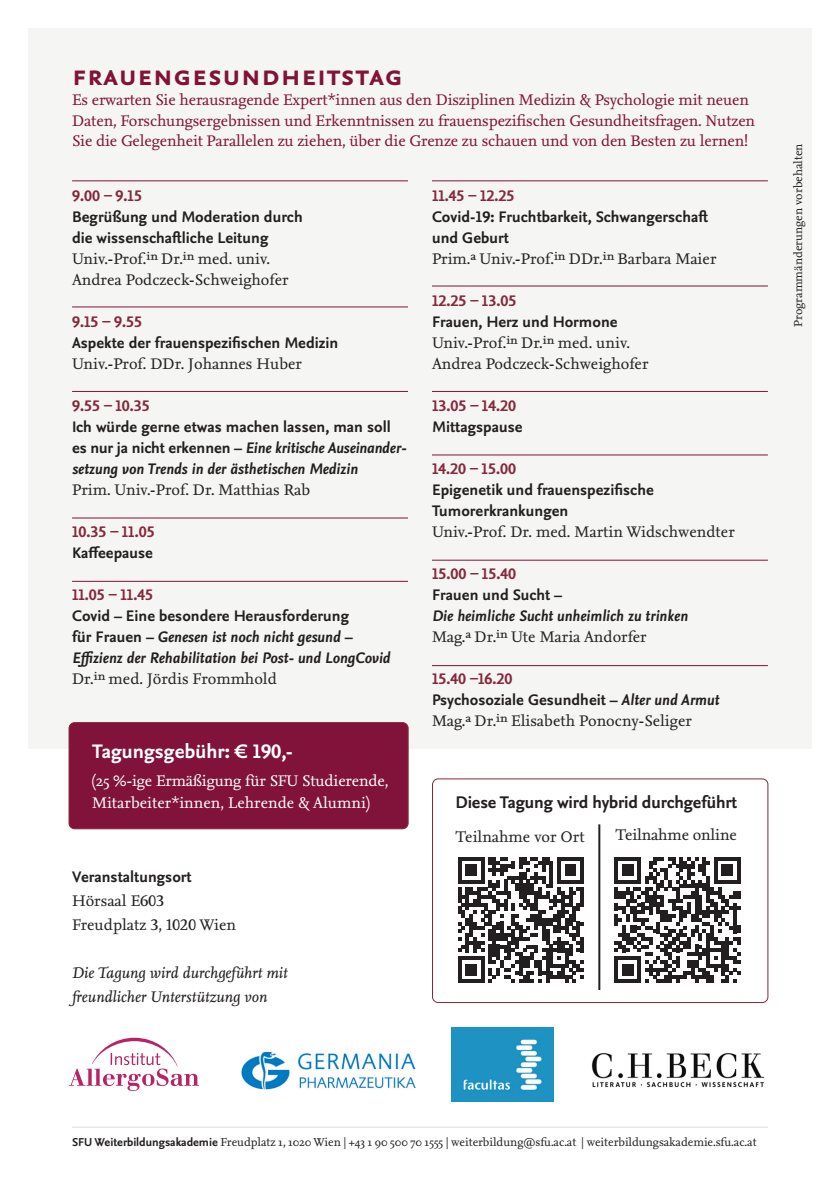
<style>
.page{position:relative;width:840px;height:1191px;background:#fff}
.page>*{position:absolute;margin:0;border:0;box-sizing:border-box;transform-origin:0 0}
.t1{font:700 30px "Nexus Sans Pro";letter-spacing:.02em;color:#81123a}
.t2{font:700 20.4px "Nexus Sans Pro";color:#fff}
.t3{font:700 17.6px "Nexus Sans Pro";letter-spacing:-.01em;color:#231f20}
.t4{font:16px "Nexus Serif Pro";color:#231f20}
.t5{font:700 16px "Nexus Sans Pro";color:#231f20}
.t6{font:16px/20px "Nexus Serif Pro";letter-spacing:-.01em;color:#81123a}
.t7{font:italic 700 16px/21px "Nexus Sans Pro";color:#231f20}
.t8{font:700 16px "Nexus Sans Pro";color:#87283d}
.t9{font:16px/22px "Nexus Serif Pro";color:#fff}
.t10{font:italic 16px "Nexus Serif Pro";color:#231f20}
.t11{font:12px "Nexus Serif Pro";letter-spacing:-.005em;color:#231f20}
.s1{font-style:normal}
.s2{font-style:italic}
.s3{font-family:"Nexus Sans Pro";font-weight:700}
</style>
<div class="page">
<div style="left:28px;top:28px;width:783px;height:721px;background:#f5f6f3"></div>
<hr style="left:72px;top:180px;width:336px;height:1px;background:#81123a">
<hr style="left:432px;top:180px;width:335px;height:1px;background:#81123a">
<hr style="left:432px;top:286px;width:335px;height:1px;background:#81123a">
<hr style="left:432px;top:391px;width:335px;height:1px;background:#81123a">
<hr style="left:432px;top:454px;width:335px;height:1px;background:#81123a">
<hr style="left:432px;top:560px;width:335px;height:1px;background:#81123a">
<hr style="left:432px;top:665px;width:335px;height:1px;background:#81123a">
<hr style="left:72px;top:307px;width:336px;height:1px;background:#81123a">
<hr style="left:72px;top:391px;width:336px;height:1px;background:#81123a">
<hr style="left:72px;top:517px;width:336px;height:1px;background:#81123a">
<hr style="left:72px;top:581px;width:336px;height:1px;background:#81123a">
<hr style="left:72px;top:1126px;width:695px;height:1px;background:#dde0d6">
<div style="left:432px;top:778px;width:336px;height:225px;border:1px solid #87283d;border-radius:6px"></div>
<div style="left:69px;top:722px;width:339px;height:107px;background:#81123a;border-radius:6px"></div>
<div style="left:68px;top:722px;width:340px;height:107px;border:1px solid #87283d;border-radius:6px"></div>
<hr style="left:598px;top:824px;width:2px;height:166px;background:#231f20">
<svg style="left:458px;top:857px;width:125px;height:126px"></svg>
<svg style="left:614px;top:857px;width:126px;height:126px"></svg>
<img style="left:451px;top:1027px;width:102px;height:74px">
<img style="left:242px;top:1051px;width:173px;height:38px">
<svg style="left:69px;top:1037px;width:130px;height:54px"></svg>
<img style="left:591px;top:1053px;width:173px;height:35px">
<p class="t1" style="left:72px;top:53px;width:332px">Frauengesundheitstag</p>
<p class="t6" style="left:72px;top:89px;width:684px">Es erwarten Sie herausragende Expert*innen aus den Disziplinen Medizin &amp; Psychologie mit neuen<br>Daten, Forschungsergebnissen und Erkenntnissen zu frauenspezifischen Gesundheitsfragen. Nutzen<br>Sie die Gelegenheit Parallelen zu ziehen, über die Grenze zu schauen und von den Besten zu lernen!</p>
<p class="t8" style="left:72px;top:183px;width:71px">9.00 – 9.15</p>
<p class="t5" style="left:72px;top:204px;width:232px">Begrüßung und Moderation durch</p>
<p class="t5" style="left:72px;top:225px;width:198px">die wissenschaftliche Leitung</p>
<p class="t4" style="left:72px;top:246px;width:199px">Univ.-Prof.in Dr.in med. univ.</p>
<p class="t4" style="left:72px;top:267px;width:218px">Andrea Podczeck-Schweighofer</p>
<p class="t8" style="left:72px;top:309px;width:71px">9.15 – 9.55</p>
<p class="t5" style="left:72px;top:330px;width:268px">Aspekte der frauenspezifischen Medizin</p>
<p class="t4" style="left:72px;top:351px;width:231px">Univ.-Prof. DDr. Johannes Huber</p>
<p class="t8" style="left:72px;top:393px;width:79px">9.55 – 10.35</p>
<p class="t7" style="left:72px;top:415px;width:336px"><span class="s1">Ich würde gerne etwas machen lassen, man soll es nur ja nicht erkennen –</span> Eine kritische Auseinander&shy;setzung von Trends in der ästhetischen Medizin</p>
<p class="t4" style="left:72px;top:477px;width:239px">Prim. Univ.-Prof. Dr. Matthias Rab</p>
<p class="t8" style="left:72px;top:519px;width:84px">10.35 – 11.05</p>
<p class="t5" style="left:72px;top:540px;width:82px">Kaffeepause</p>
<p class="t8" style="left:72px;top:582px;width:82px">11.05 – 11.45</p>
<p class="t5" style="left:72px;top:603px;width:278px">Covid – Eine besondere Herausforderung</p>
<p class="t7" style="left:72px;top:625px;width:281px"><span class="s1">für Frauen –</span> Genesen ist noch nicht gesund –</p>
<p class="t7" style="left:72px;top:646px;width:319px">Effizienz der Rehabilitation bei Post- und LongCovid</p>
<p class="t4" style="left:72px;top:666px;width:206px">Dr.in med. Jördis Frommhold</p>
<p class="t2" style="left:92px;top:735px;width:203px">Tagungsgebühr: € 190,-</p>
<p class="t9" style="left:92px;top:768px;width:298px">(25 %-ige Ermäßigung für SFU Studierende,<br>Mitarbeiter*innen, Lehrende &amp; Alumni)</p>
<p class="t5" style="left:72px;top:864px;width:121px">Veranstaltungsort</p>
<p class="t4" style="left:72px;top:888px;width:94px">Hörsaal E603</p>
<p class="t4" style="left:72px;top:912px;width:165px">Freudplatz 3, 1020 Wien</p>
<p class="t10" style="left:72px;top:961px;width:217px">Die Tagung wird durchgeführt mit</p>
<p class="t10" style="left:72px;top:985px;width:196px">freundlicher Unterstützung von</p>
<p class="t8" style="left:432px;top:183px;width:84px">11.45 – 12.25</p>
<p class="t5" style="left:432px;top:204px;width:277px">Covid-19: Fruchtbarkeit, Schwangerschaft</p>
<p class="t5" style="left:432px;top:225px;width:78px">und Geburt</p>
<p class="t4" style="left:432px;top:246px;width:286px">Prim.a Univ.-Prof.in DDr.in Barbara Maier</p>
<p class="t8" style="left:432px;top:288px;width:86px">12.25 – 13.05</p>
<p class="t5" style="left:432px;top:309px;width:187px">Frauen, Herz und Hormone</p>
<p class="t4" style="left:432px;top:330px;width:199px">Univ.-Prof.in Dr.in med. univ.</p>
<p class="t4" style="left:432px;top:351px;width:218px">Andrea Podczeck-Schweighofer</p>
<p class="t8" style="left:432px;top:393px;width:85px">13.05 – 14.20</p>
<p class="t5" style="left:432px;top:414px;width:92px">Mittagspause</p>
<p class="t8" style="left:432px;top:456px;width:85px">14.20 – 15.00</p>
<p class="t5" style="left:432px;top:477px;width:223px">Epigenetik und frauenspezifische</p>
<p class="t5" style="left:432px;top:498px;width:138px">Tumorerkrankungen</p>
<p class="t4" style="left:432px;top:519px;width:304px">Univ.-Prof. Dr. med. Martin Widschwendter</p>
<p class="t8" style="left:432px;top:561px;width:85px">15.00 – 15.40</p>
<p class="t5" style="left:432px;top:582px;width:132px">Frauen und Sucht –</p>
<p class="t7" style="left:432px;top:604px;width:257px">Die heimliche Sucht unheimlich zu trinken</p>
<p class="t4" style="left:432px;top:624px;width:216px">Mag.a Dr.in Ute Maria Andorfer</p>
<p class="t8" style="left:432px;top:666px;width:82px">15.40 –16.20</p>
<p class="t5" style="left:432px;top:687px;width:288px">Psychosoziale Gesundheit – <span class="s2">Alter und Armut</span></p>
<p class="t4" style="left:432px;top:708px;width:261px">Mag.a Dr.in Elisabeth Ponocny-Seliger</p>
<p class="t3" style="left:455px;top:788px;width:283px">Diese Tagung wird hybrid durchgeführt</p>
<p class="t4" style="left:455px;top:824px;width:131px">Teilnahme vor Ort</p>
<p class="t4" style="left:615px;top:823px;width:123px">Teilnahme online</p>
<p class="t11" style="left:788px;top:327px;width:185px;rotate:-90deg">Programmänderungen vorbehalten</p>
<p class="t11" style="left:72px;top:1132px;width:685px"><span class="s3">SFU Weiterbildungsakademie</span> Freudplatz 1, 1020 Wien | +43 1 90 500 70 1555 | weiterbildung@sfu.ac.at | weiterbildungsakademie.sfu.ac.at</p>
</div>
